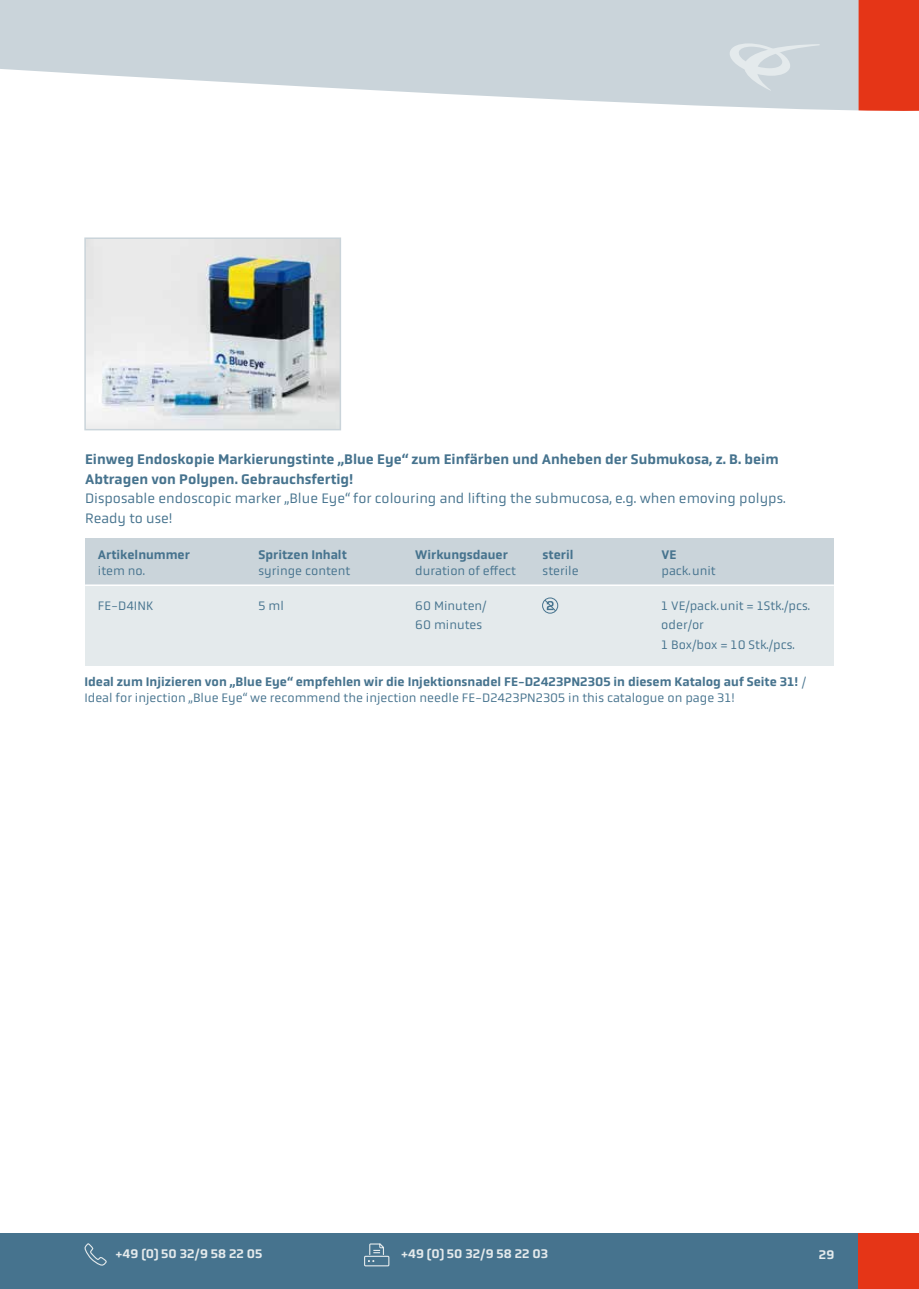
<style>
.page{position:relative;width:919px;height:1289px;background:#fff}
.page>*{position:absolute;margin:0;border:0;box-sizing:border-box;transform-origin:0 0}
.t1{font:500 14.25px/19.5px "Obvia";color:#46738e}
.t2{font:14.25px/19.5px "Obvia";color:#46738e}
.t3{font:500 12.75px/16.5px "Obvia";color:#46738e}
.t4{font:12.75px/19.5px "Obvia";color:#46738e}
.t5{font:500 12.75px "Obvia";color:#e4eaec}
.s1{font-weight:400}
</style>
<div class="page">
<img style="left:87px;top:240px;width:251px;height:187px">
<div style="left:0;top:0;width:918px;height:119px;background:#cad4da"></div>
<div style="left:858px;top:0;width:60px;height:69px;background:#e53517"></div>
<div style="left:0;top:1233px;width:918px;height:55px;background:#46738e"></div>
<div style="left:858px;top:1233px;width:60px;height:55px;background:#e53517"></div>
<svg style="left:84px;top:1243px;width:23px;height:23px"></svg>
<div style="left:364px;top:1255px;width:25px;height:11px;border:1px solid #e4eaec"></div>
<svg style="left:368px;top:1243px;width:17px;height:18px"></svg>
<svg style="left:730px;top:43px;width:90px;height:26px"></svg>
<svg style="left:0;top:69px;width:918px;height:50px;fill:#fff"></svg>
<div style="left:85px;top:585px;width:748px;height:80px;background:#e4eaec"></div>
<div style="left:85px;top:538px;width:748px;height:47px;background:#cad4da"></div>
<hr style="left:85px;top:584px;width:748px;height:2px;background:#fff">
<div style="left:84px;top:237px;width:257px;height:193px;border:2px solid #cad4da"></div>
<div style="left:542px;top:597px;width:16px;height:16px;border:1px solid #46738e;border-radius:50%"></div>
<svg style="left:544px;top:599px;width:12px;height:12px"></svg>
<p class="t1" style="left:85px;top:449px;width:695px">Einweg Endoskopie Markierungstinte „Blue Eye“ zum Einfärben und Anheben der Submukosa, z. B. beim<br>Abtragen von Polypen. Gebrauchsfertig!</p>
<p class="t2" style="left:85px;top:489px;width:702px">Disposable endoscopic marker „Blue Eye“ for colouring and lifting the submucosa, e.g. when emoving polyps.<br>Ready to use!</p>
<p class="t3" style="left:661px;top:547px;width:16px">VE</p>
<p class="t4" style="left:661px;top:560px;width:56px">pack.unit</p>
<p class="t4" style="left:98px;top:595px;width:57px">FE-D4INK</p>
<p class="t3" style="left:258px;top:547px;width:90px">Spritzen Inhalt</p>
<p class="t4" style="left:258px;top:560px;width:93px">syringe content</p>
<p class="t3" style="left:415px;top:547px;width:94px">Wirkungsdauer</p>
<p class="t4" style="left:415px;top:560px;width:102px">duration of effect</p>
<p class="t3" style="left:542px;top:547px;width:32px">steril</p>
<p class="t4" style="left:542px;top:560px;width:37px">sterile</p>
<p class="t3" style="left:98px;top:547px;width:94px">Artikelnummer</p>
<p class="t4" style="left:98px;top:560px;width:49px">item no.</p>
<p class="t4" style="left:415px;top:595px;width:73px">60 Minuten/<br>60 minutes</p>
<p class="t4" style="left:661px;top:595px;width:150px">1 VE/pack. unit = 1Stk./pcs. oder/or<br>1 Box/box = 10 Stk./pcs.</p>
<p class="t4" style="left:258px;top:595px;width:27px">5 ml</p>
<p class="t3" style="left:84px;top:673px;width:723px">Ideal zum Injizieren von „Blue Eye“ empfehlen wir die Injektionsnadel FE-D2423PN2305 in diesem Katalog auf Seite 31! <span class="s1">/<br>Ideal for injection „Blue Eye“ we recommend the injection needle FE-D2423PN2305 in this catalogue on page 31!</span></p>
<p class="t5" style="left:116px;top:1246px;width:148px">+49 (0) 50 32 / 9 58 22 05</p>
<p class="t5" style="left:401px;top:1246px;width:148px">+49 (0) 50 32 / 9 58 22 03</p>
<p class="t5" style="left:818px;top:1246px;width:17px">29</p>
</div>
